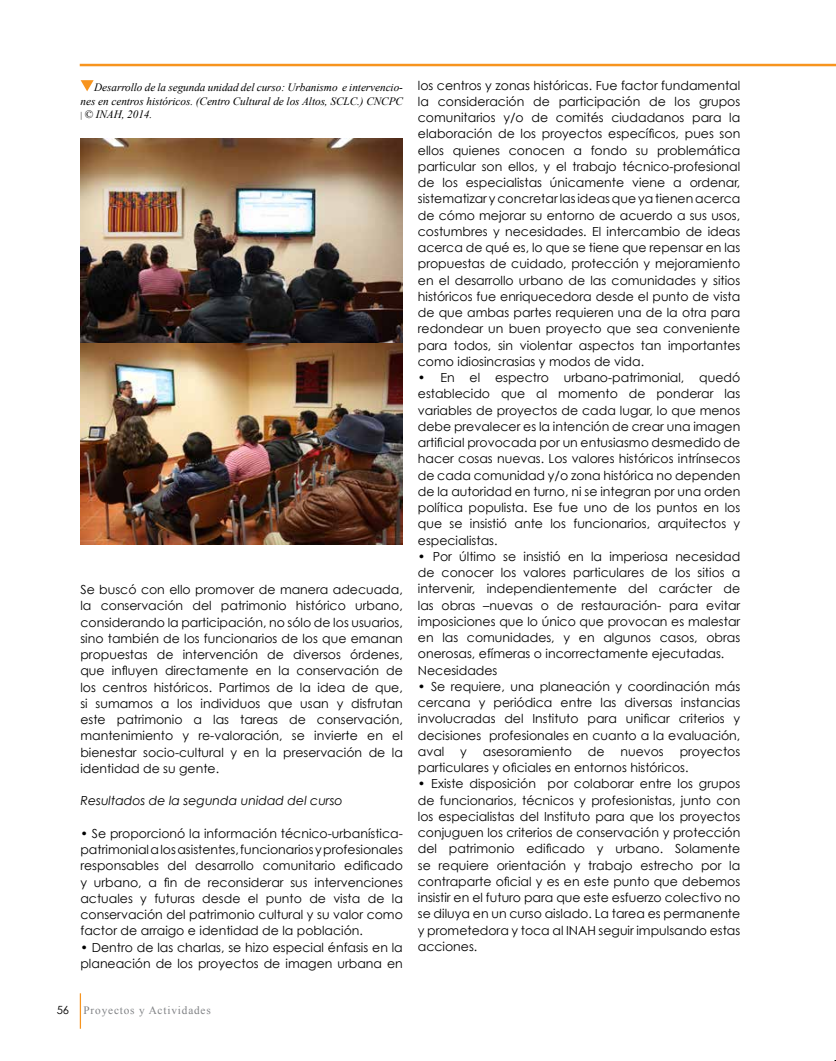
<style>
.page{position:relative;width:836px;height:1061px;background:#fff}
.page>*{position:absolute;margin:0;border:0;box-sizing:border-box;transform-origin:0 0}
.t1{font:12.5px/16.2px "Century Gothic";color:#000;text-align:justify}
.t2{font:italic 12.5px "Century Gothic";color:#000}
.t3{font:italic 11.25px/13.5px "Times New Roman";letter-spacing:-.005em;color:#000;text-align:justify}
.t4{font:11.25px "Times New Roman";letter-spacing:.075em;color:#808285}
.t5{font:11.25px "Century Gothic";color:#000}
.s1{font-style:normal;font-size:8.75px}
</style>
<div class="page">
<hr style="left:80px;top:993px;width:1px;height:36px;background:#f7941e">
<hr style="left:80px;top:64px;width:756px;height:2px;background:#f7941e">
<img style="left:80px;top:139px;width:323px;height:406px">
<svg style="left:81px;top:80px;width:13px;height:11px"></svg>
<p class="t3" style="left:81px;top:80px;width:324px;text-indent:14px">Desarrollo de la segunda unidad del curso: Urbanismo e intervencio&shy;nes en centros históricos. (Centro Cultural de los Altos, SCLC.) CNCPC <span class="s1">|</span> © INAH, 2014.</p>
<p class="t1" style="left:80px;top:581px;width:324px">Se buscó con ello promover de manera adecuada, la conservación del patrimonio histórico urbano, considerando la participación, no sólo de los usuarios, sino también de los funcionarios de los que emanan propuestas de intervención de diversos órdenes, que influyen directamente en la conservación de los centros históricos. Partimos de la idea de que, si sumamos a los individuos que usan y disfrutan este patrimonio a las tareas de conservación, mantenimiento y re-valoración, se invierte en el bienestar socio-cultural y en la preservación de la identidad de su gente.</p>
<p class="t2" style="left:80px;top:793px;width:264px">Resultados de la segunda unidad del curso</p>
<p class="t1" style="left:80px;top:825px;width:324px">• Se proporcionó la información técnico-urbanística&shy;patrimonial a los asistentes, funcionarios y profesionales responsables del desarrollo comunitario edificado y urbano, a fin de reconsiderar sus intervenciones actuales y futuras desde el punto de vista de la conservación del patrimonio cultural y su valor como factor de arraigo e identidad de la población.</p>
<p class="t1" style="left:80px;top:939px;width:324px">• Dentro de las charlas, se hizo especial énfasis en la planeación de los proyectos de imagen urbana en</p>
<p class="t5" style="left:57px;top:1003px;width:14px">56</p>
<p class="t4" style="left:84px;top:1002px;width:129px">Proyectos y Actividades</p>
<p class="t1" style="left:418px;top:77px;width:324px">los centros y zonas históricas. Fue factor fundamental la consideración de participación de los grupos comunitarios y/o de comités ciudadanos para la elaboración de los proyectos específicos, pues son ellos quienes conocen a fondo su problemática particular son ellos, y el trabajo técnico-profesional de los especialistas únicamente viene a ordenar, sistematizar y concretar las ideas que ya tienen acerca de cómo mejorar su entorno de acuerdo a sus usos, costumbres y necesidades. El intercambio de ideas acerca de qué es, lo que se tiene que repensar en las propuestas de cuidado, protección y mejoramiento en el desarrollo urbano de las comunidades y sitios históricos fue enriquecedora desde el punto de vista de que ambas partes requieren una de la otra para redondear un buen proyecto que sea conveniente para todos, sin violentar aspectos tan importantes como idiosincrasias y modos de vida.</p>
<p class="t1" style="left:418px;top:369px;width:324px">• En el espectro urbano-patrimonial, quedó establecido que al momento de ponderar las variables de proyectos de cada lugar, lo que menos debe prevalecer es la intención de crear una imagen artificial provocada por un entusiasmo desmedido de hacer cosas nuevas. Los valores históricos intrínsecos de cada comunidad y/o zona histórica no dependen de la autoridad en turno, ni se integran por una orden política populista. Ese fue uno de los puntos en los que se insistió ante los funcionarios, arquitectos y especialistas.</p>
<p class="t1" style="left:418px;top:548px;width:324px;text-align:left">• Por último se insistió en la imperiosa necesidad de conocer los valores particulares de los sitios a intervenir, independientemente del carácter de las obras –nuevas o de restauración- para evitar imposiciones que lo único que provocan es malestar en las comunidades, y en algunos casos, obras onerosas, efímeras o incorrectamente ejecutadas.<br>Necesidades</p>
<p class="t1" style="left:418px;top:678px;width:324px">• Se requiere, una planeación y coordinación más cercana y periódica entre las diversas instancias involucradas del Instituto para unificar criterios y decisiones profesionales en cuanto a la evaluación, aval</p>
<p class="t1" style="left:460px;top:743px;width:8px">y</p>
<p class="t1" style="left:483px;top:743px;width:91px">asesoramiento</p>
<p class="t1" style="left:588px;top:743px;width:18px">de</p>
<p class="t1" style="left:620px;top:743px;width:45px">nuevos</p>
<p class="t1" style="left:418px;top:743px;width:324px;text-indent:262px">proyectos particulares y oficiales en entornos históricos.</p>
<p class="t1" style="left:418px;top:775px;width:324px">• Existe disposición por colaborar entre los grupos de funcionarios, técnicos y profesionistas, junto con los especialistas del Instituto para que los proyectos conjuguen los criterios de conservación y protección del patrimonio edificado y urbano. Solamente se requiere orientación y trabajo estrecho por la contraparte oficial y es en este punto que debemos insistir en el futuro para que este esfuerzo colectivo no se diluya en un curso aislado. La tarea es permanente y prometedora y toca al INAH seguir impulsando estas acciones.</p>
</div>
